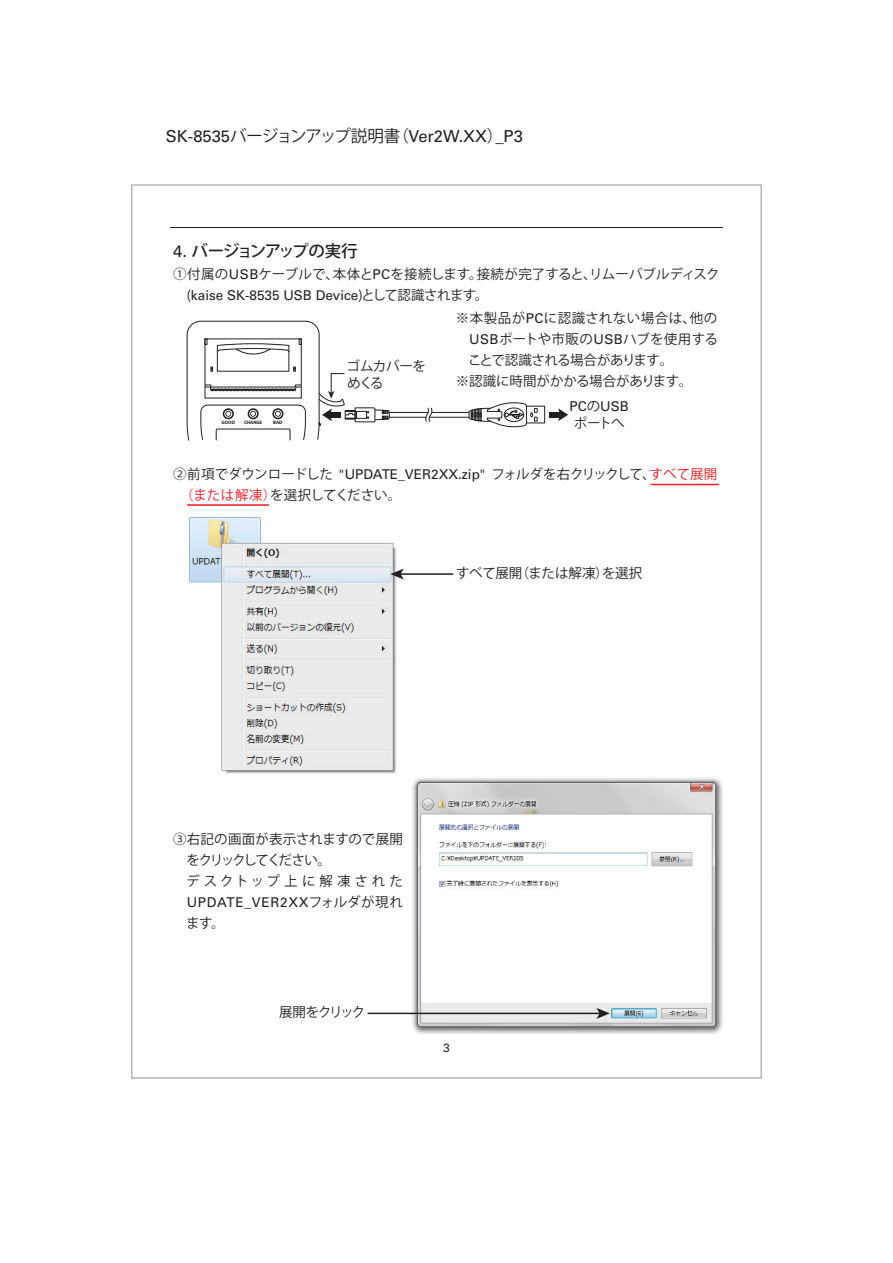
<style>
.page{position:relative;width:893px;height:1263px;background:#fff}
.page>*{position:absolute;margin:0;border:0;box-sizing:border-box;transform-origin:0 0}
.t1{font:16.5px "Univers";color:#231f20}
.t2{font:500 16.5px "Koz Go Pro";letter-spacing:-.085em;color:#231f20}
.t3{font:13.5px/21px "Koz Go Pro";color:#231f20}
.t4{font:13.5px "Univers";color:#231f20}
.t5{font:13.5px "Koz Go Pro";letter-spacing:.035em;color:#231f20}
.t6{font:13.5px "Univers";letter-spacing:.055em;color:#231f20}
.t7{font:13.5px "Koz Go Pro";letter-spacing:-.04em;color:#231f20}
.t8{font:13.5px "Koz Go Pr 6 N";letter-spacing:-.025em;color:#231f20}
.t9{font:13.5px/16.5px "Koz Go Pro";letter-spacing:-.03em;color:#231f20}
.t10{font:13.5px "Koz Go Pr 6 N";letter-spacing:-.125em;color:#231f20}
.t11{font:12px "Univers";color:#231f20}
.t12{font:700 4.8px "Myriad Pro";color:#231f20}
.s1{font-family:"Koz Go Pro"}
.s2{font-family:"Univers";font-weight:400}
.s3{font-family:"Univers"}
.s4{color:#ee1d23}
</style>
<div class="page">
<img style="left:407px;top:778px;width:316px;height:256px">
<img style="left:189px;top:517px;width:207px;height:257px">
<div style="left:389px;top:412px;width:82px;height:5px;border:1px solid #231f20"></div>
<div style="left:550px;top:412px;width:11px;height:6px;background:#231f20"></div>
<svg style="left:558px;top:408px;width:10px;height:13px"></svg>
<svg style="left:469px;top:402px;width:76px;height:25px"></svg>
<svg style="left:425px;top:407px;width:7px;height:15px"></svg>
<svg style="left:187px;top:321px;width:203px;height:120px"></svg>
<div style="left:274px;top:410px;width:8px;height:8px;border:1px solid #fff;border-radius:50%"></div>
<hr style="left:170px;top:227px;width:553px;height:1px;background:#231f20">
<hr style="left:187px;top:504px;width:82px;height:2px;background:#ee1d23">
<hr style="left:651px;top:484px;width:68px;height:1px;background:#ee1d23">
<hr style="left:397px;top:573px;width:56px;height:2px;background:#231f20">
<svg style="left:390px;top:569px;width:14px;height:10px"></svg>
<hr style="left:368px;top:1013px;width:235px;height:1px;background:#231f20">
<svg style="left:596px;top:1008px;width:14px;height:11px"></svg>
<p class="t1" style="left:166px;top:127px;width:359px">SK-8535<span class="s1">バージョンアップ説明書（</span>Ver2W.XX<span class="s1">）</span>_P3</p>
<p class="t2" style="left:173px;top:240px;width:186px"><span class="s2">4.</span> バージョンアップの実行</p>
<p class="t3" style="left:173px;top:264px;width:548px">①付属の<span class="s3">USB</span>ケーブルで、本体と<span class="s3">PC</span>を接続します。接続が完了すると、リムーバブルディスク</p>
<p class="t4" style="left:187px;top:287px;width:303px"><span class="s1">(</span>kaise SK-8535 USB Device<span class="s1">)として認識されます。</span></p>
<p class="t12" style="left:221px;top:420px;width:15px">GOOD</p>
<p class="t12" style="left:244px;top:420px;width:20px">CHARGE</p>
<p class="t12" style="left:273px;top:420px;width:11px">BAD</p>
<p class="t9" style="left:347px;top:358px;width:81px">ゴムカバーをめくる</p>
<p class="t5" style="left:456px;top:309px;width:263px">※本製品が<span class="s3">PC</span>に認識されない場合は、他の</p>
<p class="t3" style="left:469px;top:329px;width:250px"><span class="s3">USB</span>ポートや市販の<span class="s3">USB</span>ハブを使用する</p>
<p class="t7" style="left:468px;top:351px;width:206px">ことで認識される場合があります。</p>
<p class="t3" style="left:456px;top:371px;width:238px">※認識に時間がかかる場合があります。</p>
<p class="t4" style="left:569px;top:398px;width:61px">PC<span class="s1">の</span>USB</p>
<p class="t3" style="left:574px;top:412px;width:52px">ポートへ</p>
<p class="t3" style="left:180px;top:464px;width:539px;text-indent:-7px">②前項でダウンロードした <span class="s3">"UPDATE_VER2XX.zip"</span> フォルダを右クリックして、<span class="s4">すべて展開（または解凍）</span>を選択してください。</p>
<p class="t8" style="left:456px;top:565px;width:188px">すべて展開（または解凍）を選択</p>
<p class="t3" style="left:186px;top:829px;width:218px;text-indent:-13px">③右記の画面が表示されますので展開をクリックしてください。<br>デスクトップ上に解凍された</p>
<p class="t6" style="left:187px;top:894px;width:218px">UPDATE_VER2XX<span class="s1">フォルダが現れ</span></p>
<p class="t3" style="left:186px;top:913px;width:40px">ます。</p>
<p class="t10" style="left:279px;top:1005px;width:88px">展開をクリック</p>
<p class="t11" style="left:443px;top:1041px;width:8px">3</p>
</div>
